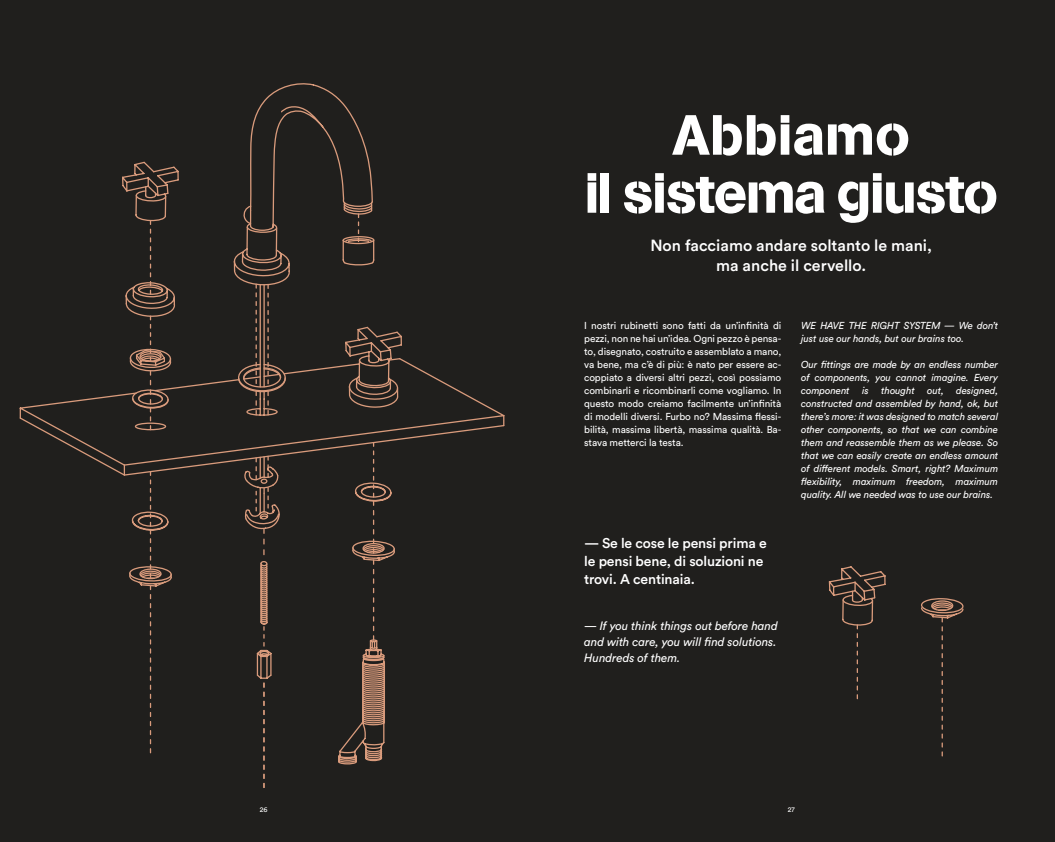
<style>
.page{position:relative;width:1055px;height:842px;background:#fff}
.page>*{position:absolute;margin:0;border:0;box-sizing:border-box;transform-origin:0 0}
.t1{font:56px/58px "AG Book Stencil";letter-spacing:-.03em;color:#fff;text-align:center}
.t2{font:500 16px/20px "Circular Std";color:#fff;text-align:center}
.t3{font:500 14px/18px "Circular Std";letter-spacing:-.01em;color:#fff}
.t4{font:italic 12px/16px "Circular Std";letter-spacing:-.01em;color:#fff;text-align:justify}
.t5{font:italic 10px/13px "Circular Std";letter-spacing:-.01em;color:#fff}
.t6{font:10px/13px "Circular Std";letter-spacing:-.01em;color:#fff;text-align:justify}
.t7{font:7px "Circular Std";color:#fff}
</style>
<div class="page">
<div style="left:0;top:0;width:1054px;height:842px;background:#201f1d"></div>
<svg style="left:828px;top:566px;width:58px;height:133px"></svg>
<svg style="left:921px;top:598px;width:43px;height:158px"></svg>
<svg style="left:403px;top:360px;width:102px;height:67px"></svg>
<svg style="left:374px;top:239px;width:29px;height:191px"></svg>
<svg style="left:19px;top:83px;width:355px;height:392px"></svg>
<svg style="left:123px;top:443px;width:272px;height:344px"></svg>
<h1 class="t1" style="left:584px;top:106px;width:415px">Abbiamo<br>il sistema giusto</h1>
<h2 class="t2" style="left:650px;top:235px;width:283px">Non facciamo andare soltanto le mani, ma anche il cervello.</h2>
<p class="t6" style="left:584px;top:319px;width:199px">I nostri rubinetti sono fatti da un’infinità di pezzi, non ne hai un’idea. Ogni pezzo è pensa&shy;to, disegnato, costruito e assemblato a mano, va bene, ma c’è di più: è nato per essere ac&shy;coppiato a diversi altri pezzi, così possiamo combinarli e ricombinarli come vogliamo. In questo modo creiamo facilmente un’infinità di modelli diversi. Furbo no? Massima flessi&shy;bilità, massima libertà, massima qualità. Ba&shy;stava metterci la testa.</p>
<p class="t5" style="left:801px;top:319px;width:198px">WE HAVE THE RIGHT SYSTEM — We don’t just use our hands, but our brains too.</p>
<p class="t5" style="left:801px;top:358px;width:199px;text-align:justify">Our fittings are made by an endless number of components, you cannot imagine. Every component is thought out, designed, constructed and assembled by hand, ok, but there’s more: it was designed to match several other components, so that we can combine them and reassemble them as we please. So that we can easily create an endless amount of different models. Smart, right? Maximum flexibility, maximum freedom, maximum quality. All we needed was to use our brains.</p>
<h3 class="t3" style="left:584px;top:534px;width:184px">— Se le cose le pensi prima e le pensi bene, di soluzioni ne trovi. A centinaia.</h3>
<p class="t4" style="left:584px;top:618px;width:195px">— If you think things out before hand and with care, you will find solutions.<br>Hundreds of them.</p>
<p class="t7" style="left:260px;top:805px;width:9px">26</p>
<p class="t7" style="left:787px;top:805px;width:9px">27</p>
</div>
